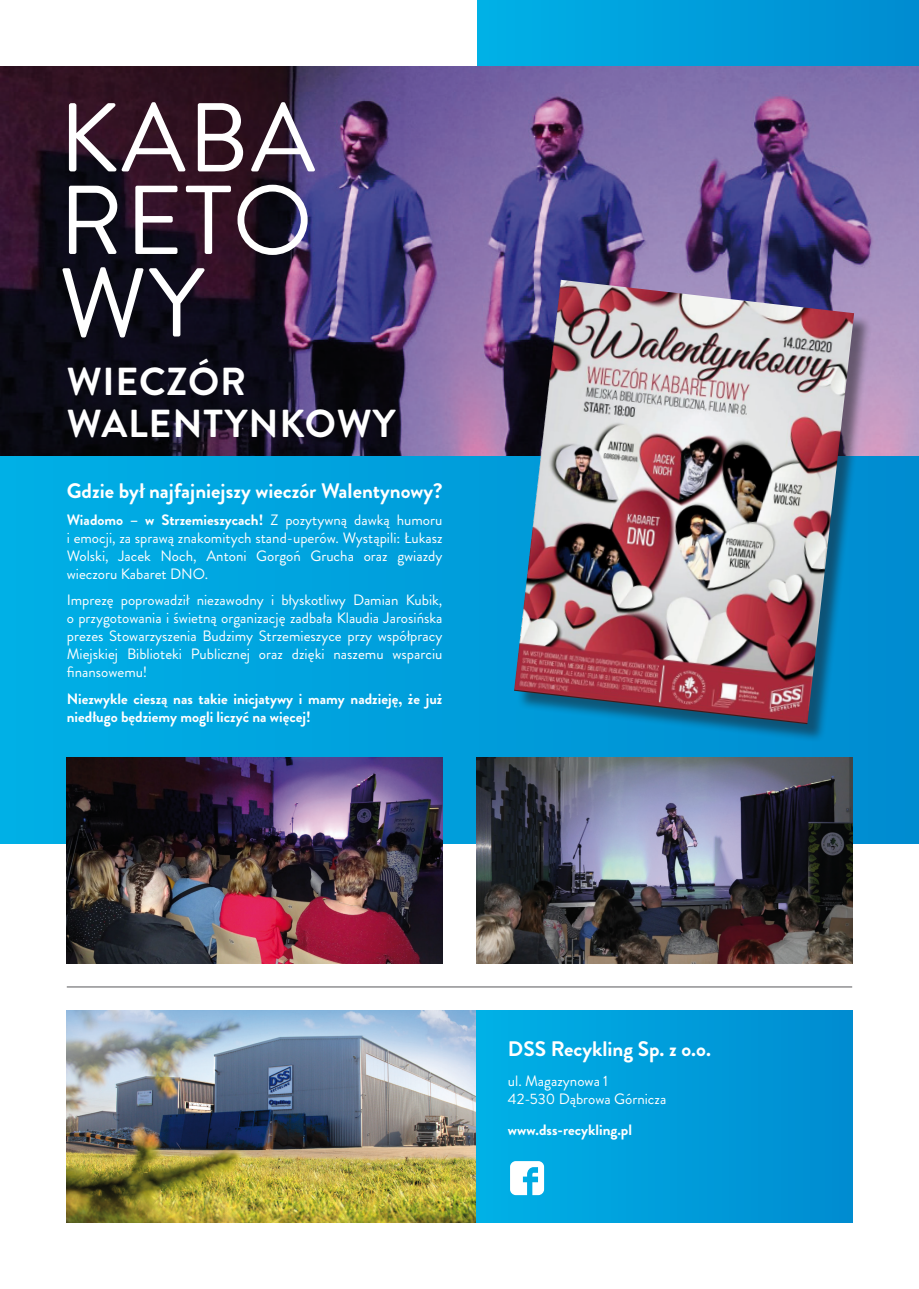
<style>
.page{position:relative;width:919px;height:1289px;background:#fff}
.page>*{position:absolute;margin:0;border:0;box-sizing:border-box;transform-origin:0 0}
.t1{font:97.5px/82.5px "Brandon Grotesque";letter-spacing:.02em;color:#fff;text-align:justify}
.t2{font:700 39px/42px "Brandon Grotesque";letter-spacing:.02em;color:#fff}
.t3{font:700 21px "Brandon Grotesque";color:#fff}
.t4{font:15px/18px "Brandon Grotesque";color:#fff;text-align:justify}
.t5{font:700 15px/18px "Brandon Grotesque";color:#fff}
.s1{font-weight:700}
</style>
<div class="page">
<div style="left:0;top:398px;width:918px;height:445px;background:linear-gradient(to right,#00b0e6,#008bcf)"></div>
<img style="left:67px;top:1010px;width:409px;height:212px">
<div style="left:476px;top:1010px;width:376px;height:212px;background:linear-gradient(to right,#00b1e6,#008bd0)"></div>
<svg style="left:510px;top:1161px;width:34px;height:34px"></svg>
<hr style="left:67px;top:986px;width:785px;height:1px;background:#58585a">
<img style="left:67px;top:758px;width:376px;height:205px">
<svg style="left:477px;top:0;width:441px;height:67px;background:#019dda"></svg>
<img style="left:0;top:67px;width:918px;height:388px">
<img style="left:476px;top:758px;width:376px;height:205px">
<div style="left:517px;top:282px;width:355px;height:460px;background:#1a171c;opacity:.5"></div>
<img style="left:514px;top:280px;width:340px;height:444px">
<h1 class="t1" style="left:59px;top:98px;width:258px">KABA RETO WY</h1>
<h2 class="t2" style="left:67px;top:361px;width:330px">WIECZÓR<br>WALENTYNKOWY</h2>
<h3 class="t3" style="left:67px;top:476px;width:377px">Gdzie był najfajniejszy wieczór Walentynowy?</h3>
<p class="t4" style="left:67px;top:511px;width:377px"><span class="s1">Wiadomo – w Strzemieszycach!</span> Z pozytywną dawką humoru i emocji, za sprawą znakomitych stand-uperów. Wystąpili: Łukasz Wolski, Jacek Noch, Antoni Gorgoń Grucha oraz gwiazdy wieczoru Kabaret DNO.</p>
<p class="t4" style="left:67px;top:591px;width:377px">Imprezę poprowadził niezawodny i błyskotliwy Damian Kubik, o przygotowania i świetną organizację zadbała Klaudia Jarosińska prezes Stowarzyszenia Budzimy Strzemieszyce przy współpracy Miejskiej Biblioteki Publicznej oraz dzięki naszemu wsparciu finansowemu!</p>
<p class="t5" style="left:67px;top:690px;width:377px">Niezwykle cieszą nas takie inicjatywy i mamy nadzieję, że już niedługo będziemy mogli liczyć na więcej!</p>
<h3 class="t3" style="left:508px;top:1033px;width:204px">DSS Recykling Sp. z o.o.</h3>
<p class="t4" style="left:508px;top:1072px;width:160px">ul. Magazynowa 1<br>42-530 Dąbrowa Górnicza</p>
<p class="t5" style="left:508px;top:1121px;width:126px">www.dss-recykling.pl</p>
</div>
